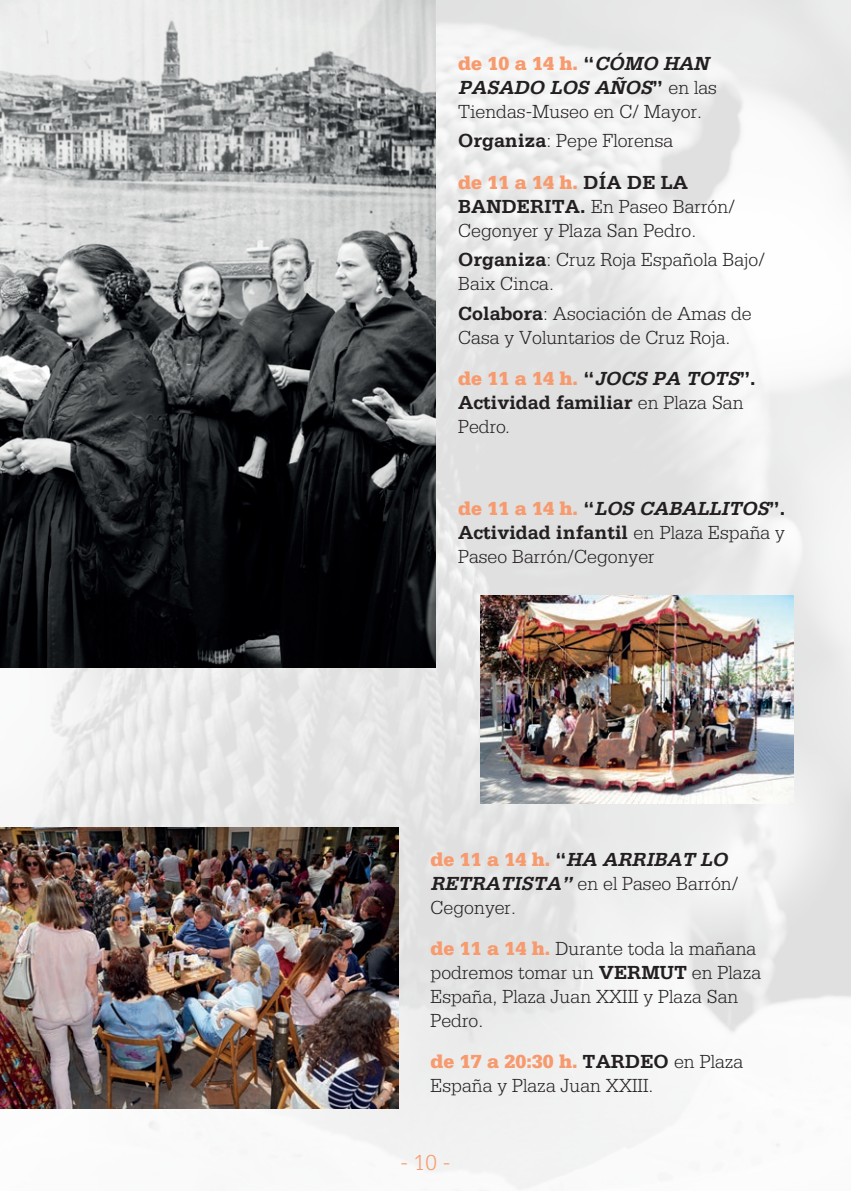
<style>
.page{position:relative;width:851px;height:1191px;background:#fff}
.page>*{position:absolute;margin:0;border:0;box-sizing:border-box;transform-origin:0 0}
.t1{font:300 23px "Serifa Std";color:#f79a6d}
.t2{font:300 20px/24px "Serifa Std";color:#231f20}
.t3{font:700 20px/24px "Serifa Std";color:#231f20}
.s1{font-weight:900;color:#f79a6d}
.s2{font-weight:700}
.s3{font-weight:700;font-style:italic}
.s4{font-weight:300}
.s5{font-style:italic}
.s6{font-weight:300;font-style:italic}
</style>
<div class="page">
<img style="left:0;top:0;width:851px;height:1190px">
<img style="left:480px;top:595px;width:313px;height:208px">
<img style="left:0;top:0;width:435px;height:667px">
<img style="left:0;top:827px;width:398px;height:281px">
<p class="t2" style="left:458px;top:51px;width:260px"><span class="s1">de 10 a 14 h.</span> <span class="s2">“</span><span class="s3">CÓMO HAN<br>PASADO LOS AÑOS</span><span class="s2">”</span> e n l a s<br>Tiendas-Museo en C/ Mayor.</p>
<p class="t3" style="left:458px;top:120px;width:231px;line-height:41px">Organiza<span class="s4">: Pepe Florensa </span><span class="s1">de 11 a 14 h.</span> DÍA DE LA</p>
<p class="t2" style="left:458px;top:194px;width:278px"><span class="s2">BANDERITA.</span> En Paseo Barrón/<br>Cegonyer y Plaza San Pedro.</p>
<p class="t2" style="left:458px;top:248px;width:308px"><span class="s2">Organiza</span>: Cruz Roja Española Bajo/<br>Baix Cinca.</p>
<p class="t2" style="left:458px;top:301px;width:295px"><span class="s2">Colabora</span>: Asociación de Amas de<br>Casa y Voluntarios de Cruz Roja.</p>
<p class="t3" style="left:458px;top:366px;width:299px"><span class="s1">d e 1 1 a 1 4 h .</span> “ <span class="s5">JOCS PA TOTS</span>” .<br>Actividad familiar <span class="s4">en Plaza San<br>Pedro</span><span class="s6">.</span></p>
<p class="t2" style="left:458px;top:496px;width:328px;text-align:justify"><span class="s1">d e 1 1 a 1 4 h .</span> <span class="s2">“</span> <span class="s3">LOS CABALLITOS</span><span class="s2">” .<br>Actividad infantil</span> en Plaza España y Paseo Barrón/Cegonyer</p>
<p class="t2" style="left:430px;top:847px;width:309px"><span class="s1">d e 1 1 a 1 4 h .</span> <span class="s2">“</span> <span class="s3">HA ARRIBAT LO<br>RETRATISTA”</span> en el Paseo Barrón/<br>Cegonyer.</p>
<p class="t2" style="left:430px;top:936px;width:332px"><span class="s1">de 11 a 14 h.</span> Durante toda la mañana podremos tomar un <span class="s2">VERMUT</span> en Plaza<br>España, Plaza Juan XXIII y Plaza San<br>Pedro.</p>
<p class="t2" style="left:430px;top:1049px;width:314px"><span class="s1">de 17 a 20:30 h.</span> <span class="s2">TARDEO</span> en Plaza<br>España y Plaza Juan XXIII.</p>
<p class="t1" style="left:400px;top:1149px;width:51px">- 10 -</p>
</div>
